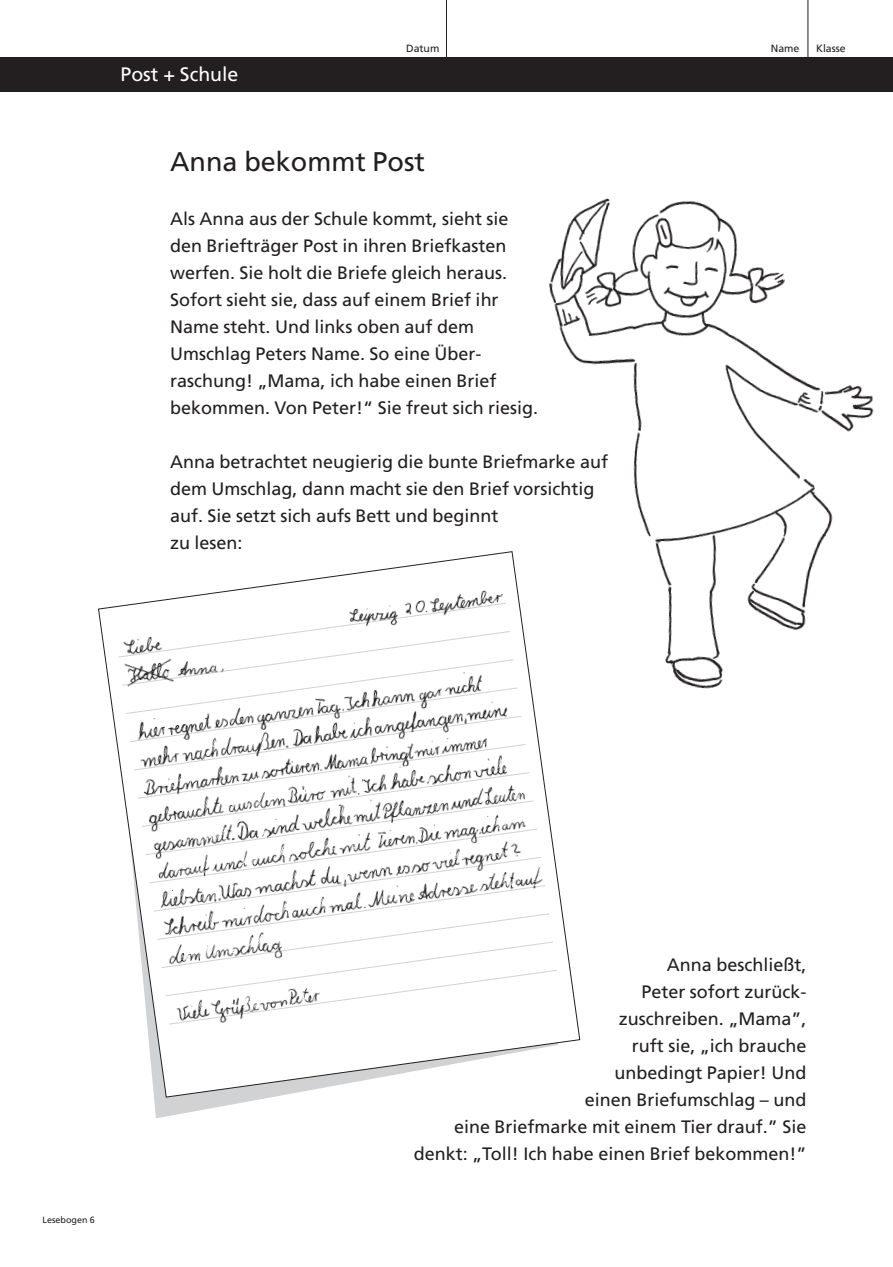
<style>
.page{position:relative;width:893px;height:1267px;background:#fff}
.page>*{position:absolute;margin:0;border:0;box-sizing:border-box;transform-origin:0 0}
.t1{font:27px "Frutiger";color:#231f20}
.t2{font:19.5px "Frutiger";color:#fff}
.t3{font:18px/27px "Frutiger";color:#231f20}
.t4{font:10.5px "Frutiger";color:#231f20}
.t5{font:9px "Frutiger";color:#231f20}
</style>
<div class="page">
<svg style="left:154px;top:1098px;width:112px;height:20px"></svg>
<div style="left:0;top:57px;width:893px;height:34px;background:#231f20"></div>
<hr style="left:446px;top:0;width:1px;height:87px;background:#231f20">
<hr style="left:807px;top:0;width:1px;height:87px;background:#231f20">
<img style="left:549px;top:198px;width:325px;height:491px">
<svg style="left:98px;top:551px;width:483px;height:547px"></svg>
<img style="left:105px;top:570px;width:469px;height:483px">
<p class="t2" style="left:121px;top:66px;width:119px">Post + Schule</p>
<p class="t4" style="left:406px;top:44px;width:35px">Datum</p>
<p class="t4" style="left:771px;top:44px;width:30px">Name</p>
<p class="t4" style="left:816px;top:44px;width:31px">Klasse</p>
<h1 class="t1" style="left:170px;top:151px;width:257px">Anna bekommt Post</h1>
<p class="t3" style="left:170px;top:207px;width:370px">Als Anna aus der Schule kommt, sieht sie den Brief träger Post in ihren Briefkasten werfen. Sie holt die Briefe gleich heraus.<br>Sofort sieht sie, dass auf einem Brief ihr Name steht. Und links oben auf dem Umschlag Peters Name. So eine Über - raschung! „Mama, ich habe einen Brief bekommen. Von Peter!“ Sie freut sich riesig.</p>
<p class="t3" style="left:170px;top:450px;width:440px">Anna betrachtet neugierig die bunte Briefmarke auf dem Umschlag, dann macht sie den Brief vorsichtig auf. Sie setzt sich aufs Bett und beginnt<br>zu lesen:</p>
<p class="t5" style="left:43px;top:1216px;width:54px">Lesebogen 6</p>
<p class="t3" style="left:414px;top:952px;width:394px;text-align:right">Anna beschließt,<br>Peter sofort zurück -<br>zuschreiben. „Mama”,<br>ruft sie, „ich brauche<br>unbedingt Papier! Und<br>einen Briefumschlag – und<br>eine Briefmarke mit einem Tier drauf.” Sie denkt: „Toll! Ich habe einen Brief bekommen!”</p>
</div>
